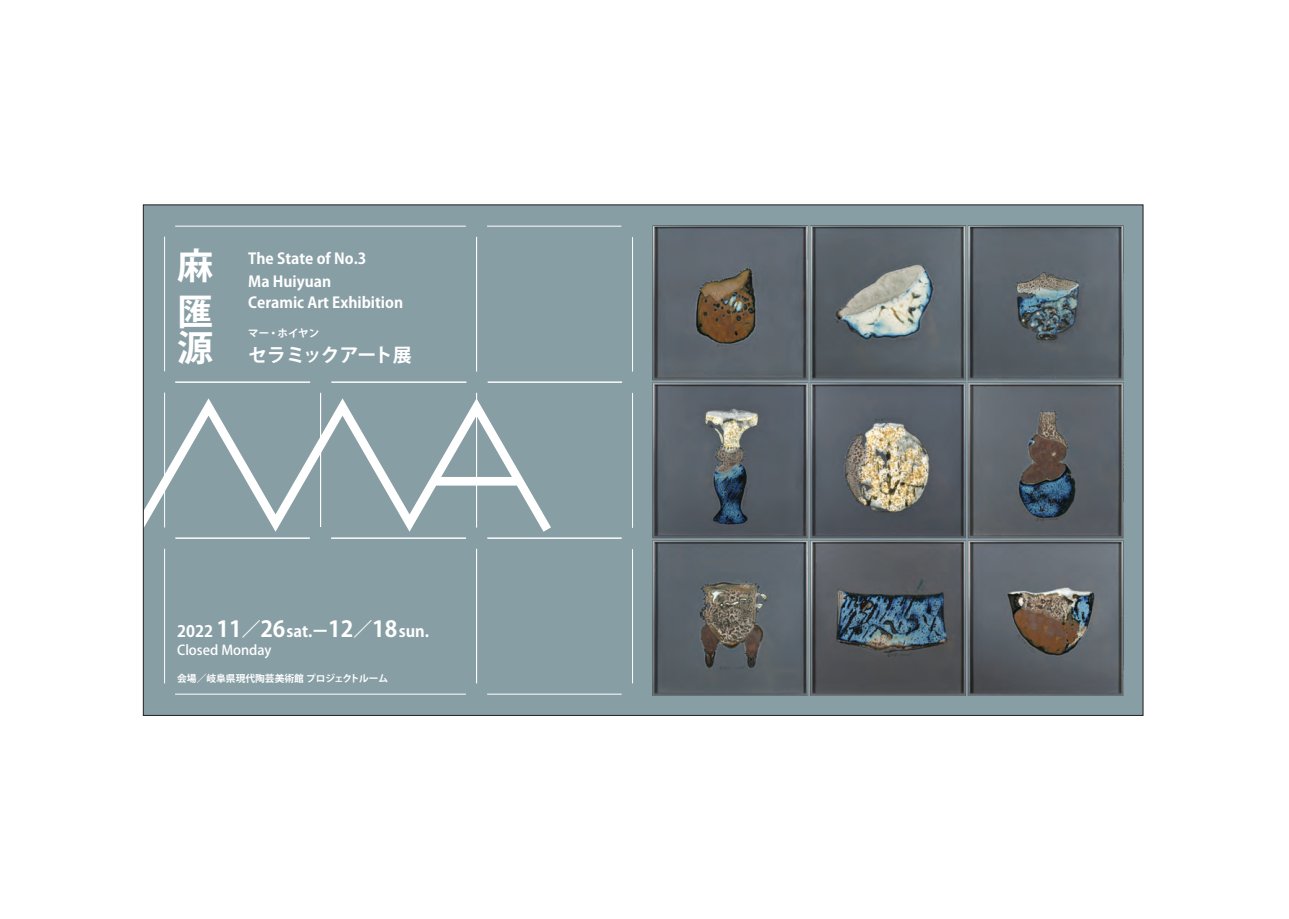
<style>
.page{position:relative;width:1289px;height:919px;background:#fff}
.page>*{position:absolute;margin:0;border:0;box-sizing:border-box;transform-origin:0 0}
.t1{font:700 36px/45.9px "Koz Go Pro";color:#fff}
.t2{font:700 18.9px "Koz Go Pro";letter-spacing:-.03em;color:#fff}
.t3{font:700 15.75px "Koz Go Pro";color:#fff}
.t4{font:700 15px/22.5px "Koz Go Pro";color:#fff}
.t5{font:500 13.5px "Koz Go Pro";color:#fff}
.t6{font:700 10.5px "Koz Go Pro";color:#fff}
.t7{font:700 9.75px "Koz Go Pro";color:#fff}
.s1{font-size:22.05px}
.s2{font-size:18.9px}
</style>
<div class="page">
<svg style="left:142px;top:204px;width:1002px;height:512px;background:#79878c"></svg>
<hr style="left:89px;top:460px;width:36px;height:1px;background:#000">
<hr style="left:116px;top:406px;width:1px;height:108px;background:#000">
<hr style="left:1160px;top:460px;width:36px;height:1px;background:#000">
<hr style="left:1169px;top:406px;width:1px;height:108px;background:#000">
<hr style="left:589px;top:178px;width:108px;height:1px;background:#000">
<hr style="left:643px;top:151px;width:1px;height:36px;background:#000">
<hr style="left:589px;top:742px;width:108px;height:1px;background:#000">
<hr style="left:643px;top:733px;width:1px;height:36px;background:#000">
<p class="t1" style="left:177px;top:245px;width:37px">麻匯</p>
<p class="t1" style="left:177px;top:327px;width:37px">源</p>
<p class="t4" style="left:248px;top:248px;width:120px">The State of No.3<br>Ma Huiyuan</p>
<p class="t4" style="left:248px;top:292px;width:156px">Ceramic Art Exhibition</p>
<p class="t6" style="left:248px;top:326px;width:72px">マー・ホイヤン</p>
<p class="t2" style="left:248px;top:343px;width:165px">セラミックアート展</p>
<p class="t3" style="left:177px;top:620px;width:253px">2022 <span class="s1">11</span><span class="s2">／</span><span class="s1">26</span>sat.ー<span class="s1">12</span><span class="s2">／</span><span class="s1">18</span>sun.</p>
<p class="t5" style="left:177px;top:641px;width:96px">Closed Monday</p>
<p class="t7" style="left:177px;top:672px;width:213px">会場／岐阜県現代陶芸美術館 プロジェクトルーム</p>
</div>
